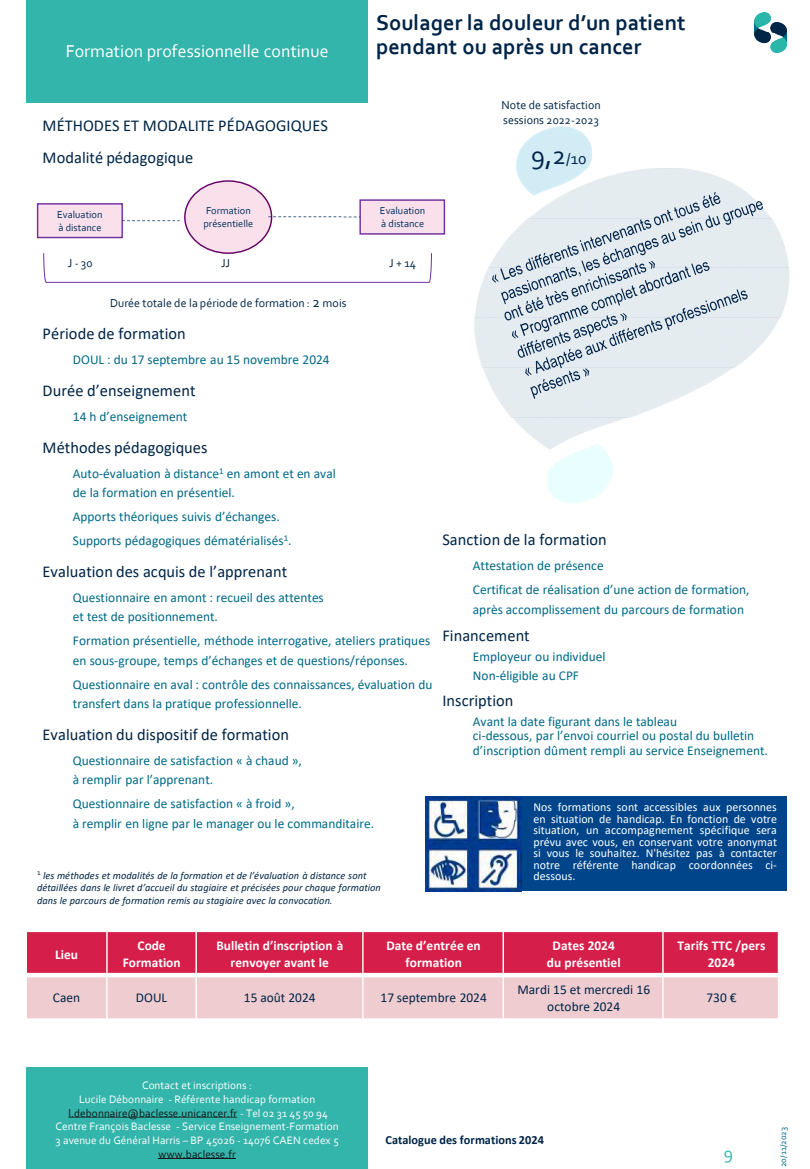
<style>
.page{position:relative;width:810px;height:1169px;background:#fff}
.page>*{position:absolute;margin:0;border:0;box-sizing:border-box;transform-origin:0 0}
.t1{font:27px "Corbel";color:#00244a}
.t2{font:700 22.5px/24.3px "Corbel";letter-spacing:.005em;color:#002447}
.t3{font:18px "Corbel";letter-spacing:.005em;color:#fefffe}
.t4{font:18px "Corbel";color:#34b5ad}
.t5{font:16.5px "Calibri";letter-spacing:.005em;color:#002447}
.t6{font:13.5px/19.5px "Calibri";color:#006988}
.t7{font:700 13.5px/16.2px "Calibri";letter-spacing:.005em;color:#fefffe;text-align:center}
.t8{font:13.5px/16.2px "Calibri";letter-spacing:.005em;color:#002447;text-align:center}
.t9{font:700 12.45px "Calibri";letter-spacing:.005em;color:#002447}
.t10{font:12px/11.6px "Calibri";color:#fefffe;text-align:justify}
.t11{font:12px/14.4px "Corbel";letter-spacing:.005em;color:#002447}
.t12{font:11.4px "Corbel";letter-spacing:.005em;color:#fefffe}
.t13{font:11.4px "Corbel";letter-spacing:.005em;color:#161416}
.t14{font:italic 10.5px/12.6px "Calibri";letter-spacing:.005em;color:#002447}
.t15{font:10.5px/12.6px "Corbel";color:#002f5d}
.t16{font:9px "Corbel";letter-spacing:.01em;color:#006988}
.s1{font-size:16.5px}
.s2{font-size:15px}
.s3{color:#fefffe}
</style>
<div class="page">
<div style="left:26px;top:0;width:342px;height:103px;background:#34b5ac"></div>
<div style="left:26px;top:1067px;width:342px;height:101px;background:#34b5ac"></div>
<svg style="left:68px;top:1116px;width:169px;height:1px"></svg>
<hr style="left:158px;top:1157px;width:78px;height:1px;background:#161416">
<img style="left:474px;top:126px;width:315px;height:377px">
<img style="left:426px;top:796px;width:96px;height:95px">
<div style="left:522px;top:796px;width:265px;height:95px;background:#00458a"></div>
<img style="left:754px;top:12px;width:33px;height:40px">
<div style="left:26px;top:931px;width:81px;height:44px;background:#d51e4a"></div>
<div style="left:107px;top:931px;width:89px;height:44px;background:#d51e4a"></div>
<div style="left:196px;top:931px;width:167px;height:44px;background:#d51e4a"></div>
<div style="left:363px;top:931px;width:140px;height:44px;background:#d51e4a"></div>
<div style="left:503px;top:931px;width:160px;height:44px;background:#d51e4a"></div>
<div style="left:663px;top:931px;width:115px;height:44px;background:#d51e4a"></div>
<div style="left:26px;top:975px;width:81px;height:44px;background:#efccd0"></div>
<div style="left:107px;top:975px;width:89px;height:44px;background:#efccd0"></div>
<div style="left:196px;top:975px;width:167px;height:44px;background:#efccd0"></div>
<div style="left:363px;top:975px;width:140px;height:44px;background:#efccd0"></div>
<div style="left:503px;top:975px;width:160px;height:44px;background:#efccd0"></div>
<div style="left:663px;top:975px;width:115px;height:44px;background:#efccd0"></div>
<hr style="left:106px;top:930px;width:2px;height:89px;background:#fefffe">
<hr style="left:195px;top:930px;width:2px;height:89px;background:#fefffe">
<hr style="left:362px;top:930px;width:2px;height:89px;background:#fefffe">
<hr style="left:503px;top:930px;width:1px;height:89px;background:#fefffe">
<hr style="left:662px;top:930px;width:2px;height:89px;background:#fefffe">
<div style="left:26px;top:972px;width:753px;height:5px;background:#fefffe"></div>
<hr style="left:26px;top:930px;width:1px;height:89px;background:#fefffe">
<hr style="left:26px;top:930px;width:753px;height:2px;background:#fefffe">
<hr style="left:26px;top:1018px;width:753px;height:1px;background:#fefffe">
<div style="left:38px;top:204px;width:84px;height:33px;background:#f9e0eb"></div>
<div style="left:37px;top:203px;width:86px;height:35px;border:1px solid #7030a0"></div>
<div style="left:360px;top:200px;width:84px;height:34px;background:#f9e0eb"></div>
<div style="left:359px;top:199px;width:86px;height:36px;border:1px solid #7030a0"></div>
<div style="left:185px;top:181px;width:87px;height:72px;background:#f9e0eb;border-radius:50%"></div>
<svg style="left:43px;top:252px;width:389px;height:31px"></svg>
<svg style="left:122px;top:220px;width:58px;height:1px"></svg>
<svg style="left:268px;top:216px;width:92px;height:2px"></svg>
<svg style="left:492px;top:192px;width:271px;height:207px;background:#d3dce3"></svg>
<p class="t3" style="left:66px;top:40px;width:265px">Formation professionnelle continue</p>
<p class="t5" style="left:42px;top:116px;width:287px">MÉTHODES ET MODALITE PÉDAGOGIQUES</p>
<p class="t5" style="left:42px;top:147px;width:152px">Modalité pédagogique</p>
<h1 class="t2" style="left:376px;top:10px;width:311px">Soulager la douleur d’un patient pendant ou après un cancer</h1>
<p class="t11" style="left:501px;top:98px;width:101px">Note de satisfaction sessions 2022-2023</p>
<p class="t1" style="left:531px;top:138px;width:57px">9,2<span class="s1">/10</span></p>
<p class="t15" style="left:57px;top:208px;width:47px">Evaluation à distance</p>
<p class="t15" style="left:380px;top:205px;width:47px">Evaluation à distance</p>
<p class="t15" style="left:203px;top:205px;width:51px">Formation présentielle</p>
<p class="t11" style="left:68px;top:255px;width:26px">J -30</p>
<p class="t11" style="left:221px;top:255px;width:10px">JJ</p>
<p class="t11" style="left:389px;top:255px;width:28px">J + 14</p>
<p class="t11" style="left:110px;top:296px;width:238px">Durée totale de la période de formation : <span class="s2">2</span> mois</p>
<p class="t5" style="left:42px;top:323px;width:145px">Période de formation</p>
<p class="t6" style="left:73px;top:350px;width:258px">DOUL : du 17 septembre au 15 novembre 2024</p>
<p class="t5" style="left:42px;top:380px;width:155px">Durée d’enseignement</p>
<p class="t6" style="left:73px;top:406px;width:116px">14 h d’enseignement</p>
<p class="t5" style="left:42px;top:437px;width:167px">Méthodes pédagogiques</p>
<p class="t6" style="left:73px;top:463px;width:264px">Auto-évaluation à distance<sup>1</sup> en amont et en aval de la formation en présentiel.</p>
<p class="t6" style="left:73px;top:507px;width:208px">Apports théoriques suivis d’échanges.</p>
<p class="t6" style="left:73px;top:530px;width:220px">Supports pédagogiques dématérialisés<sup>1</sup>.</p>
<p class="t5" style="left:42px;top:561px;width:246px">Evaluation des acquis de l’apprenant</p>
<p class="t6" style="left:73px;top:587px;width:252px">Questionnaire en amont : recueil des attentes et test de positionnement.</p>
<p class="t6" style="left:73px;top:631px;width:359px">Formation présentielle, méthode interrogative, ateliers pratiques en sous-groupe, temps d’échanges et de questions/réponses.</p>
<p class="t6" style="left:73px;top:674px;width:361px">Questionnaire en aval : contrôle des connaissances, évaluation du transfert dans la pratique professionnelle.</p>
<p class="t5" style="left:42px;top:724px;width:248px">Evaluation du dispositif de formation</p>
<p class="t6" style="left:73px;top:750px;width:231px">Questionnaire de satisfaction « à chaud », à remplir par l’apprenant.</p>
<p class="t6" style="left:73px;top:794px;width:303px">Questionnaire de satisfaction « à froid »,<br>à remplir en ligne par le manager ou le commanditaire.</p>
<p class="t14" style="left:37px;top:869px;width:345px"><sup>1</sup> les méthodes et modalités de la formation et de l’évaluation à distance sont détaillées dans le livret d’accueil du stagiaire et précisées pour chaque formation dans le parcours de formation remis au stagiaire avec la convocation.</p>
<p class="t5" style="left:442px;top:529px;width:166px">Sanction de la formation</p>
<p class="t6" style="left:473px;top:556px;width:132px">Attestation de présence</p>
<p class="t6" style="left:473px;top:580px;width:278px">Certificat de réalisation d’une action de formation, après accomplissement du parcours de formation</p>
<p class="t5" style="left:442px;top:625px;width:89px">Financement</p>
<p class="t6" style="left:473px;top:646px;width:134px">Employeur ou individuel</p>
<p class="t6" style="left:473px;top:665px;width:108px">Non-éligible au CPF</p>
<p class="t5" style="left:442px;top:690px;width:73px">Inscription</p>
<p class="t6" style="left:473px;top:714px;width:297px;line-height:14.5px">Avant la date figurant dans le tableau<br>ci-dessous, par l’envoi courriel ou postal du bulletin d’inscription dûment rempli au service Enseignement.</p>
<p class="t10" style="left:534px;top:801px;width:245px">Nos formations sont accessibles aux personnes en situation de handicap. En fonction de votre situation, un accompagnement spécifique sera prévu avec vous, en conservant votre anonymat si vous le souhaitez. N'hésitez pas à contacter notre référente handicap coordonnées ci&shy;dessous.</p>
<p class="t7" style="left:55px;top:945px;width:25px">Lieu</p>
<p class="t7" style="left:123px;top:937px;width:59px">Code<br>Formation</p>
<p class="t7" style="left:216px;top:937px;width:129px">Bulletin d’inscription à renvoyer avant le</p>
<p class="t7" style="left:386px;top:937px;width:96px">Date d’entrée en formation</p>
<p class="t7" style="left:553px;top:937px;width:64px">Dates 2024</p>
<p class="t7" style="left:547px;top:954px;width:75px">du présentiel</p>
<p class="t7" style="left:678px;top:937px;width:89px">Tarifs TTC /pers<br>2024</p>
<p class="t8" style="left:53px;top:989px;width:29px">Caen</p>
<p class="t8" style="left:136px;top:989px;width:33px">DOUL</p>
<p class="t8" style="left:244px;top:989px;width:73px">15 août 2024</p>
<p class="t8" style="left:381px;top:989px;width:108px">17 septembre 2024</p>
<p class="t8" style="left:518px;top:981px;width:134px">Mardi 15 et mercredi 16 octobre 2024</p>
<p class="t8" style="left:706px;top:989px;width:31px">730 €</p>
<p class="t12" style="left:142px;top:1078px;width:112px">Contact et inscriptions :</p>
<p class="t12" style="left:79px;top:1092px;width:238px">Lucile Débonnaire - Référente handicap formation</p>
<p class="t13" style="left:69px;top:1105px;width:261px">l.debonnaire@baclesse.unicancer.fr <span class="s3">- Tel 02 31 45 50 94</span></p>
<p class="t12" style="left:56px;top:1119px;width:285px">Centre François Baclesse - Service Enseignement-Formation</p>
<p class="t12" style="left:56px;top:1133px;width:285px">3 avenue du Général Harris – BP 45026 - 14076 CAEN cedex 5</p>
<p class="t13" style="left:159px;top:1146px;width:79px">www.baclesse.fr</p>
<p class="t9" style="left:385px;top:1132px;width:160px">Catalogue des formations 2024</p>
<h3 class="t4" style="left:724px;top:1142px;width:11px">9</h3>
<p class="t16" style="left:778px;top:1167px;width:42px;rotate:-90deg">20/11/2023</p>
</div>
